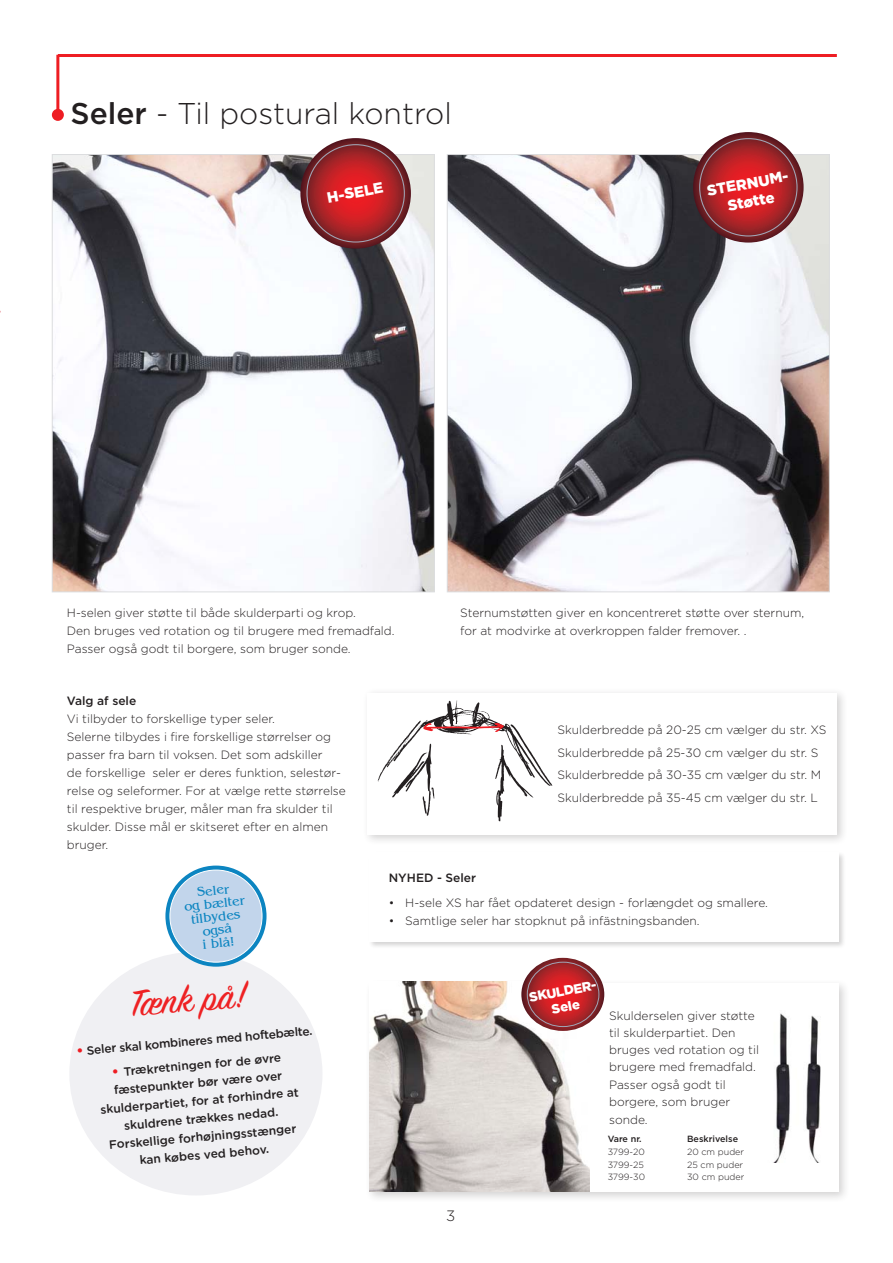
<style>
.page{position:relative;width:893px;height:1263px;background:#fff}
.page>*{position:absolute;margin:0;border:0;box-sizing:border-box;transform-origin:0 0}
.Brödtext{font:40.8px "Sign Painter House Script";color:#ee2123}
.Brödtext-2{font:300 30px "Gotham";color:#231f20}
.t1{font:900 15px/18px "Gotham";color:#fff;text-align:center}
.t2{font:300 15px "Gotham";color:#231f20}
.Headline_-_Small{font:13.2px/13.2px "Bangkok";color:#0c85c1;text-align:center}
.t3{font:900 13.2px "Gotham";color:#fff}
.Brödtext-3{font:300 12px/17.2px "Gotham";color:#231f20}
.Headline_-_Kursiv{font:300 12px/18px "Gotham";color:#231f20}
.Brödtext-4{font:500 12px "Gotham";color:#231f20}
.Headline_-_Kursiv-2{font:500 12px "Gotham";color:#231f20}
.t4{font:300 9px "Gotham";color:#231f20}
.t5{font:500 9px "Gotham";color:#231f20}
.s1{font-weight:500}
.s2{font-size:15px;color:#ee1d23}
</style>
<div class="page">
<div style="left:365px;top:978px;width:485px;height:225px;background:#231f20;opacity:.2"></div>
<div style="left:370px;top:984px;width:469px;height:208px;background:#fff"></div>
<div style="left:368px;top:851px;width:479px;height:99px;background:#231f20;opacity:.2"></div>
<div style="left:370px;top:852px;width:469px;height:90px;background:#fff"></div>
<div style="left:69px;top:952px;width:253px;height:243px;background:#f0f0f3;border-radius:50%"></div>
<div style="left:362px;top:687px;width:486px;height:158px;background:#231f20;opacity:.2"></div>
<div style="left:368px;top:693px;width:469px;height:141px;background:#fff"></div>
<svg style="left:378px;top:700px;width:174px;height:121px"></svg>
<hr style="left:58px;top:54px;width:779px;height:3px;background:#ee1d23">
<hr style="left:56px;top:55px;width:3px;height:60px;background:#ee1d23">
<div style="left:52px;top:109px;width:12px;height:12px;background:#ee1d23;border-radius:50%"></div>
<svg style="left:447px;top:154px;width:383px;height:439px"></svg>
<svg style="left:52px;top:154px;width:383px;height:439px"></svg>
<svg style="left:300px;top:138px;width:111px;height:111px;background:#a5262b"></svg>
<svg style="left:693px;top:132px;width:111px;height:111px;background:#a5262b"></svg>
<img style="left:370px;top:982px;width:220px;height:210px">
<svg style="left:521px;top:958px;width:83px;height:73px"></svg>
<div style="left:527px;top:962px;width:72px;height:65px;border:1px solid #a1a5b5;border-radius:50%"></div>
<img style="left:773px;top:1013px;width:48px;height:150px">
<svg style="left:165px;top:865px;width:102px;height:102px;background:#3c9dcd"></svg>
<div style="left:170px;top:870px;width:92px;height:92px;background:#c2d5eb;border-radius:50%"></div>
<p class="Brödtext-2" style="left:71px;top:94px;width:383px"><span class="s1">Seler</span> - Til postural kontrol</p>
<p class="t1" style="left:326px;top:189px;width:58px;rotate:-11deg">H-SELE</p>
<p class="t1" style="left:705px;top:182px;width:85px;rotate:-11deg">STERNUM-<br>Støtte</p>
<p class="Brödtext-3" style="left:67px;top:604px;width:291px">H-selen giver støtte til både skulderparti og krop.</p>
<p class="Brödtext-3" style="left:67px;top:621px;width:329px;line-height:18px">Den bruges ved rotation og til brugere med fremadfald.<br>Passer også godt til borgere, som bruger sonde.</p>
<p class="Headline_-_Kursiv-2" style="left:67px;top:693px;width:71px">Valg af sele</p>
<p class="Headline_-_Kursiv" style="left:67px;top:709px;width:209px">Vi tilbyder to forskellige typer seler.</p>
<p class="Headline_-_Kursiv" style="left:67px;top:727px;width:281px">Selerne tilbydes i fire forskellige størrelser og passer fra barn til voksen. Det som adskiller<br>de forskellige seler er deres funktion, selestør&shy;relse og seleformer. For at vælge rette størrelse til respektive bruger, måler man fra skulder til skulder. Disse mål er skitseret efter en almen bruger.</p>
<p class="Brödtext-3" style="left:460px;top:604px;width:345px">Sternumstøtten giver en koncentreret støtte over sternum,</p>
<p class="Brödtext-3" style="left:460px;top:622px;width:288px">for at modvirke at overkroppen falder fremover. .</p>
<p class="Brödtext-3" style="left:558px;top:721px;width:270px">Skulderbredde på 20-25 cm vælger du str. XS</p>
<p class="Brödtext-3" style="left:558px;top:743px;width:262px">Skulderbredde på 25-30 cm vælger du str. S</p>
<p class="Brödtext-3" style="left:558px;top:766px;width:265px">Skulderbredde på 30-35 cm vælger du str. M</p>
<p class="Brödtext-3" style="left:558px;top:788px;width:262px">Skulderbredde på 35-45 cm vælger du str. L</p>
<p class="Headline_-_Small" style="left:182px;top:887px;width:62px;rotate:-6deg">Seler<br>og bælter tilbydes</p>
<p class="Headline_-_Small" style="left:201px;top:925px;width:34px;text-align:left;rotate:-6deg">også i blå!</p>
<p class="Brödtext-4" style="left:389px;top:869px;width:89px">NYHED - Seler</p>
<p class="Brödtext-3" style="left:389px;top:894px;width:381px">• H-sele XS har fået opdateret design - forlængdet og smallere.</p>
<p class="Brödtext-3" style="left:389px;top:912px;width:312px">• Samtlige seler har stopknut på infästningsbanden.</p>
<p class="Brödtext" style="left:128px;top:985px;width:119px;rotate:-5deg">Tænk på!</p>
<p class="t3" style="left:528px;top:989px;width:71px;rotate:-11deg">SKULDER-</p>
<p class="t3" style="left:550px;top:1000px;width:30px;rotate:-11deg">Sele</p>
<p class="Brödtext-4" style="left:76px;top:1043px;width:238px;rotate:-5deg"><span class="s2">•</span> Seler skal kombineres med hoftebælte.</p>
<p class="Brödtext-4" style="left:111px;top:1064px;width:171px;rotate:-5deg"><span class="s2">•</span> Trækretningen for de øvre</p>
<p class="Brödtext-4" style="left:113px;top:1082px;width:170px;rotate:-5deg">fæstepunkter bør være over</p>
<p class="Brödtext-4" style="left:100px;top:1101px;width:200px;rotate:-5deg">skulderpartiet, for at forhindre at</p>
<p class="Brödtext-4" style="left:123px;top:1117px;width:156px;rotate:-5deg">skuldrene trækkes nedad.</p>
<p class="Brödtext-4" style="left:109px;top:1137px;width:189px;rotate:-5deg">Forskellige forhøjningsstænger</p>
<p class="Brödtext-4" style="left:139px;top:1152px;width:131px;rotate:-5deg">kan købes ved behov.</p>
<p class="t2" style="left:446px;top:1206px;width:11px">3</p>
<p class="Brödtext-3" style="left:609px;top:1006px;width:151px">Skulderselen giver støtte til skulderpartiet. Den bruges ved rotation og til brugere med fremadfald.</p>
<p class="Brödtext-3" style="left:609px;top:1075px;width:123px">Passer også godt til borgere, som bruger sonde.</p>
<p class="t5" style="left:608px;top:1133px;width:36px">Vare nr.</p>
<p class="t5" style="left:687px;top:1133px;width:53px">Beskrivelse</p>
<p class="t4" style="left:608px;top:1146px;width:39px">3799-20</p>
<p class="t4" style="left:687px;top:1146px;width:59px">20 cm puder</p>
<p class="t4" style="left:608px;top:1159px;width:38px">3799-25</p>
<p class="t4" style="left:687px;top:1159px;width:58px">25 cm puder</p>
<p class="t4" style="left:608px;top:1171px;width:39px">3799-30</p>
<p class="t4" style="left:687px;top:1171px;width:59px">30 cm puder</p>
</div>
